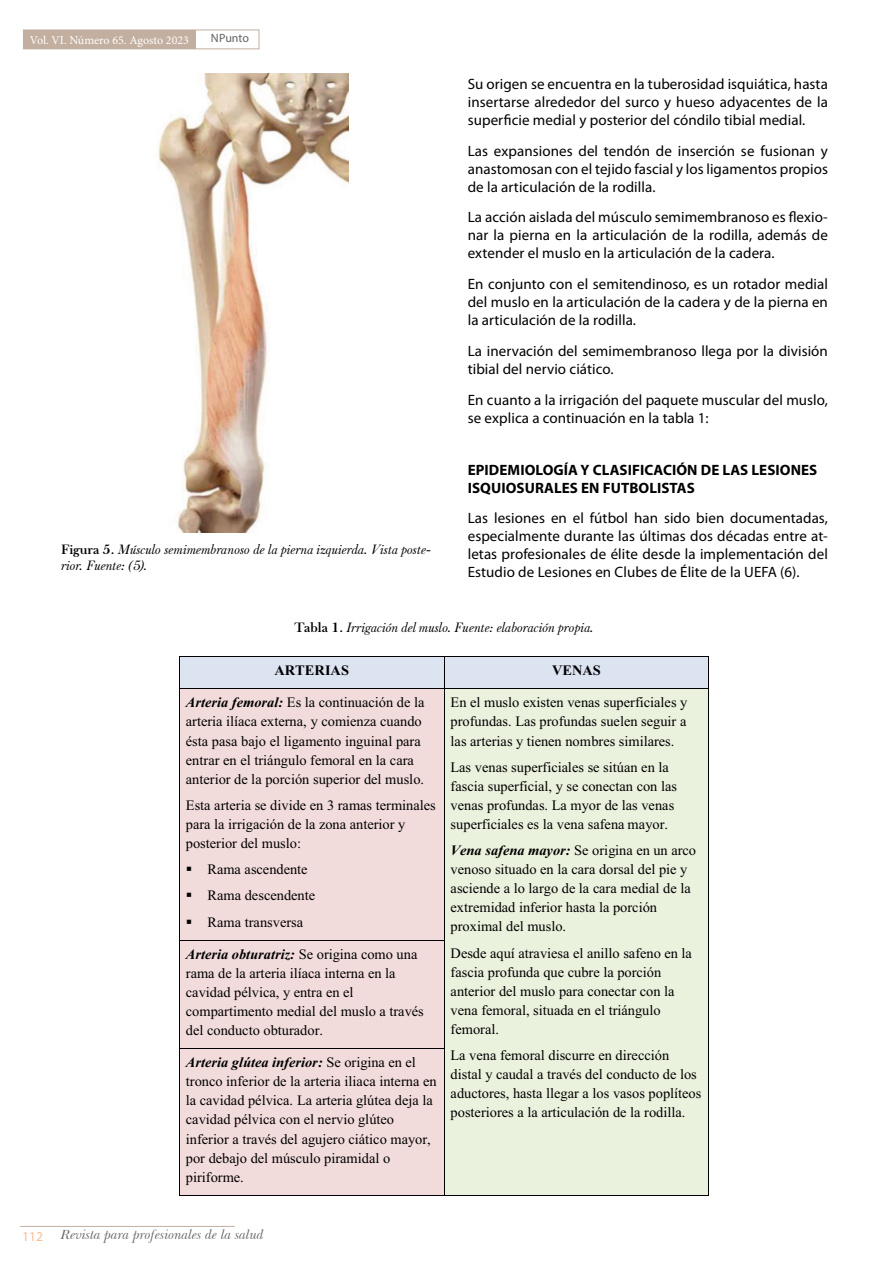
<style>
.page{position:relative;width:893px;height:1263px;background:#fff}
.page>*{position:absolute;margin:0;border:0;box-sizing:border-box;transform-origin:0 0}
.t1{font:15px/18px "Myriad Pro";letter-spacing:.005em;color:#000;text-align:justify}
.t2{font:700 15px/18px "Myriad Pro";letter-spacing:.005em;color:#000}
.t3{font:14.4px/19px "Times New Roman";color:#000}
.t4{font:700 14.4px "Times New Roman";color:#000}
.t5{font:italic 13.5px/16.2px "Baskerville F";color:#000}
.t6{font:italic 13.5px "Baskerville BT";color:#646363}
.t7{font:13.5px "Myriad Pro";color:#f6bc96}
.t8{font:12px "Minion Pro";letter-spacing:-.005em;color:#fff}
.t9{font:12px "Myriad Pro";letter-spacing:-.005em;color:#646363}
.s1{font-weight:700;font-style:normal}
.s2{font-weight:700;font-style:italic}
</style>
<div class="page">
<div style="left:23px;top:30px;width:236px;height:19px;border:1px solid #c2afa0"></div>
<div style="left:23px;top:30px;width:173px;height:19px;background:#c2afa0"></div>
<hr style="left:20px;top:1226px;width:215px;height:1px;background:#c2afa0">
<img style="left:158px;top:74px;width:190px;height:458px">
<div style="left:180px;top:657px;width:264px;height:31px;background:#dbe4f0"></div>
<div style="left:444px;top:657px;width:264px;height:31px;background:#dbe4f0"></div>
<hr style="left:180px;top:656px;width:264px;height:1px;background:#000">
<hr style="left:444px;top:656px;width:264px;height:1px;background:#000">
<hr style="left:179px;top:657px;width:1px;height:31px;background:#000">
<hr style="left:444px;top:657px;width:1px;height:31px;background:#000">
<hr style="left:708px;top:657px;width:1px;height:31px;background:#000">
<div style="left:180px;top:689px;width:264px;height:251px;background:#f2dbdb"></div>
<div style="left:444px;top:689px;width:264px;height:506px;background:#eaf1dd"></div>
<hr style="left:180px;top:688px;width:264px;height:1px;background:#000">
<hr style="left:444px;top:688px;width:264px;height:1px;background:#000">
<hr style="left:179px;top:689px;width:1px;height:251px;background:#000">
<hr style="left:444px;top:689px;width:1px;height:251px;background:#000">
<hr style="left:708px;top:689px;width:1px;height:251px;background:#000">
<div style="left:180px;top:940px;width:264px;height:108px;background:#f2dbdb"></div>
<hr style="left:180px;top:940px;width:264px;height:1px;background:#000">
<hr style="left:179px;top:940px;width:1px;height:108px;background:#000">
<hr style="left:444px;top:940px;width:1px;height:108px;background:#000">
<hr style="left:708px;top:940px;width:1px;height:108px;background:#000">
<div style="left:180px;top:1049px;width:264px;height:146px;background:#f2dbdb"></div>
<hr style="left:180px;top:1048px;width:264px;height:1px;background:#000">
<hr style="left:179px;top:1049px;width:1px;height:146px;background:#000">
<hr style="left:180px;top:1195px;width:264px;height:1px;background:#000">
<hr style="left:444px;top:1049px;width:1px;height:146px;background:#000">
<hr style="left:444px;top:1195px;width:264px;height:1px;background:#000">
<hr style="left:708px;top:1049px;width:1px;height:146px;background:#000">
<p class="t8" style="left:30px;top:32px;width:161px">Vol. VI. Número 65. Agosto 2023</p>
<p class="t9" style="left:211px;top:30px;width:40px">NPunto</p>
<p class="t5" style="left:61px;top:542px;width:372px"><span class="s1">Figura 5.</span> Músculo semimembranoso de la pierna izquierda. Vista poste&shy;rior. Fuente: (5).</p>
<p class="t1" style="left:468px;top:75px;width:362px">Su origen se encuentra en la tuberosidad isquiática, hasta insertarse alrededor del surco y hueso adyacentes de la superficie medial y posterior del cóndilo tibial medial.</p>
<p class="t1" style="left:468px;top:141px;width:362px">Las expansiones del tendón de inserción se fusionan y anastomosan con el tejido fascial y los ligamentos propios de la articulación de la rodilla.</p>
<p class="t1" style="left:468px;top:208px;width:362px">La acción aislada del músculo semimembranoso es flexio&shy;nar la pierna en la articulación de la rodilla, además de extender el muslo en la articulación de la cadera.</p>
<p class="t1" style="left:468px;top:275px;width:362px">En conjunto con el semitendinoso, es un rotador medial del muslo en la articulación de la cadera y de la pierna en la articulación de la rodilla.</p>
<p class="t1" style="left:468px;top:342px;width:362px">La inervación del semimembranoso llega por la división tibial del nervio ciático.</p>
<p class="t1" style="left:468px;top:390px;width:362px">En cuanto a la irrigación del paquete muscular del muslo, se explica a continuación en la tabla 1:</p>
<p class="t2" style="left:468px;top:461px;width:351px">EPIDEMIOLOGÍA Y CLASIFICACIÓN DE LAS LESIONES<br>ISQUIOSURALES EN FUTBOLISTAS</p>
<p class="t1" style="left:468px;top:509px;width:362px">Las lesiones en el fútbol han sido bien documentadas, especialmente durante las últimas dos décadas entre at&shy;letas profesionales de élite desde la implementación del Estudio de Lesiones en Clubes de Élite de la UEFA (6).</p>
<p class="t5" style="left:295px;top:619px;width:301px"><span class="s1">Tabla 1.</span> Irrigación del muslo. Fuente: elaboración propia.</p>
<p class="t4" style="left:274px;top:660px;width:76px">ARTERIAS</p>
<p class="t4" style="left:552px;top:660px;width:50px">VENAS</p>
<p class="t3" style="left:186px;top:694px;width:240px"><span class="s2">Arteria femoral:</span> Es la continuación de la arteria ilíaca externa, y comienza cuando ésta pasa bajo el ligamento inguinal para entrar en el triángulo femoral en la cara anterior de la porción superior del muslo.</p>
<p class="t3" style="left:186px;top:797px;width:251px">Esta arteria se divide en 3 ramas terminales para la irrigación de la zona anterior y posterior del muslo:</p>
<p class="t3" style="left:207px;top:857px;width:109px;line-height:26.2px">Rama ascendente<br>Rama descendente<br>Rama transversa</p>
<p class="t3" style="left:451px;top:694px;width:238px;text-align:justify">En el muslo existen venas superficiales y profundas. Las profundas suelen seguir a las arterias y tienen nombres similares.</p>
<p class="t3" style="left:451px;top:759px;width:228px">Las venas superficiales se sitúan en la fascia superficial, y se conectan con las venas profundas. La myor de las venas superficiales es la vena safena mayor.</p>
<p class="t3" style="left:451px;top:842px;width:247px"><span class="s2">Vena safena mayor:</span> Se origina en un arco venoso situado en la cara dorsal del pie y asciende a lo largo de la cara medial de la extremidad inferior hasta la porción proximal del muslo.</p>
<p class="t3" style="left:451px;top:944px;width:243px">Desde aquí atraviesa el anillo safeno en la fascia profunda que cubre la porción anterior del muslo para conectar con la vena femoral, situada en el triángulo femoral.</p>
<p class="t3" style="left:451px;top:1047px;width:252px">La vena femoral discurre en dirección distal y caudal a través del conducto de los aductores, hasta llegar a los vasos poplíteos posteriores a la articulación de la rodilla.</p>
<p class="t3" style="left:186px;top:946px;width:239px"><span class="s2">Arteria obturatriz:</span> Se origina como una rama de la arteria ilíaca interna en la cavidad pélvica, y entra en el compartimento medial del muslo a través del conducto obturador.</p>
<p class="t3" style="left:186px;top:1054px;width:252px"><span class="s2">Arteria glútea inferior:</span> Se origina en el tronco inferior de la arteria iliaca interna en la cavidad pélvica. La arteria glútea deja la cavidad pélvica con el nervio glúteo inferior a través del agujero ciático mayor, por debajo del músculo piramidal o piriforme.</p>
<p class="t7" style="left:22px;top:1228px;width:22px">112</p>
<p class="t6" style="left:61px;top:1227px;width:205px">Revista para profesionales de la salud</p>
</div>
